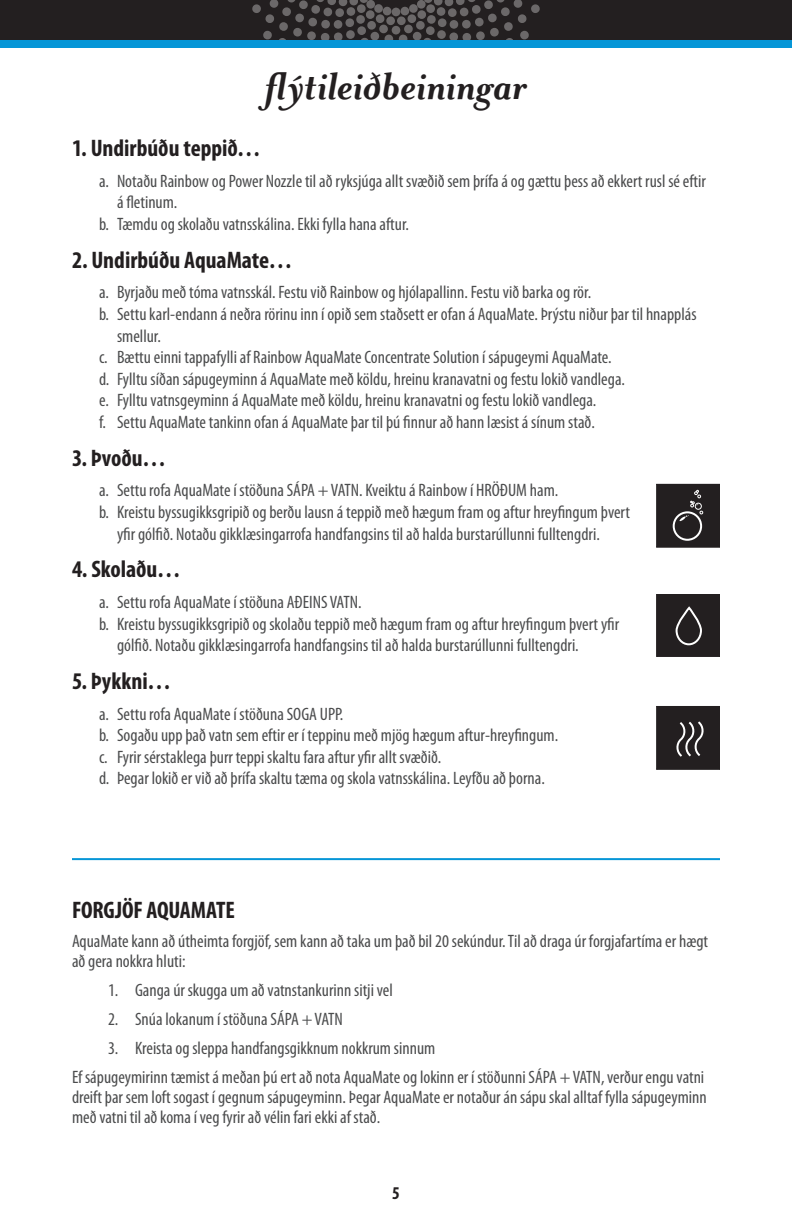
<style>
.page{position:relative;width:792px;height:1224px;background:#fff}
.page>*{position:absolute;margin:0;border:0;box-sizing:border-box;transform-origin:0 0}
.t1{font:italic 700 44px "Mrs Eaves";color:#231f20}
.t2{font:700 condensed 24px "Myriad Pro";color:#231f20}
.t3{font:condensed 18px/21.6px "Myriad Pro";color:#4b4c4d}
.t4{font:700 condensed 18px "Myriad Pro";color:#231f20}
</style>
<div class="page">
<div style="left:0;top:0;width:792px;height:40px;background:#231f20"></div>
<svg style="left:252px;top:0;width:288px;height:40px"></svg>
<div style="left:0;top:40px;width:792px;height:8px;background:#0696d7"></div>
<hr style="left:72px;top:858px;width:648px;height:2px;background:#0696d7">
<div style="left:657px;top:484px;width:63px;height:63px;background:#231f20"></div>
<div style="left:656px;top:484px;width:64px;height:64px;border:1px solid #231f20"></div>
<div style="left:673px;top:511px;width:29px;height:30px;border:2px solid #fff;border-radius:50%"></div>
<svg style="left:679px;top:490px;width:24px;height:31px"></svg>
<div style="left:656px;top:594px;width:64px;height:63px;background:#231f20;border:1px solid #231f20"></div>
<svg style="left:675px;top:608px;width:27px;height:38px"></svg>
<div style="left:657px;top:706px;width:62px;height:63px;background:#231f20"></div>
<div style="left:656px;top:706px;width:64px;height:64px;border:1px solid #231f20"></div>
<svg style="left:676px;top:721px;width:28px;height:36px"></svg>
<p class="t1" style="left:265px;top:62px;width:264px">flýtileiðbeiningar</p>
<p class="t2" style="left:72px;top:133px;width:190px">1. Undirbúðu teppið…</p>
<p class="t3" style="left:117px;top:170px;width:591px;text-indent:-18px">a. Notaðu Rainbow og Power Nozzle til að ryksjúga allt svæðið sem þrífa á og gættu þess að ekkert rusl sé eftir á fletinum.</p>
<p class="t3" style="left:99px;top:213px;width:312px">b. Tæmdu og skolaðu vatnsskálina. Ekki fylla hana aftur.</p>
<p class="t2" style="left:72px;top:245px;width:222px">2. Undirbúðu AquaMate…</p>
<p class="t3" style="left:99px;top:281px;width:494px">a. Byrjaðu með tóma vatnsskál. Festu við Rainbow og hjólapallinn. Festu við barka og rör.</p>
<p class="t3" style="left:117px;top:303px;width:581px;text-indent:-18px">b. Settu karl-endann á neðra rörinu inn í opið sem staðsett er ofan á AquaMate. Þrýstu niður þar til hnapplás smellur.</p>
<p class="t3" style="left:99px;top:346px;width:514px">c. Bættu einni tappafylli af Rainbow AquaMate Concentrate Solution í sápugeymi AquaMate.</p>
<p class="t3" style="left:99px;top:368px;width:528px">d. Fylltu síðan sápugeyminn á AquaMate með köldu, hreinu kranavatni og festu lokið vandlega.</p>
<p class="t3" style="left:99px;top:389px;width:499px">e. Fylltu vatnsgeyminn á AquaMate með köldu, hreinu kranavatni og festu lokið vandlega.</p>
<p class="t3" style="left:99px;top:411px;width:497px">f. Settu AquaMate tankinn ofan á AquaMate þar til þú finnur að hann læsist á sínum stað.</p>
<p class="t2" style="left:72px;top:443px;width:96px">3. Þvoðu…</p>
<p class="t3" style="left:99px;top:479px;width:461px">a. Settu rofa AquaMate í stöðuna SÁPA + VATN. Kveiktu á Rainbow í HRÖÐUM ham.</p>
<p class="t3" style="left:117px;top:501px;width:515px;text-indent:-18px">b. Kreistu byssugikksgripið og berðu lausn á teppið með hægum fram og aftur hreyfingum þvert yfir gólfið. Notaðu gikklæsingarrofa handfangsins til að halda burstarúllunni fulltengdri.</p>
<p class="t2" style="left:72px;top:554px;width:110px">4. Skolaðu…</p>
<p class="t3" style="left:99px;top:591px;width:264px">a. Settu rofa AquaMate í stöðuna AÐEINS VATN.</p>
<p class="t3" style="left:117px;top:613px;width:504px;text-indent:-18px">b. Kreistu byssugikksgripið og skolaðu teppið með hægum fram og aftur hreyfingum þvert yfir gólfið. Notaðu gikklæsingarrofa handfangsins til að halda burstarúllunni fulltengdri.</p>
<p class="t2" style="left:72px;top:666px;width:101px">5. Þykkni…</p>
<p class="t3" style="left:99px;top:703px;width:246px">a. Settu rofa AquaMate í stöðuna SOGA UPP.</p>
<p class="t3" style="left:99px;top:724px;width:461px">b. Sogaðu upp það vatn sem eftir er í teppinu með mjög hægum aftur-hreyfingum.</p>
<p class="t3" style="left:99px;top:746px;width:344px">c. Fyrir sérstaklega þurr teppi skaltu fara aftur yfir allt svæðið.</p>
<p class="t3" style="left:99px;top:767px;width:447px">d. Þegar lokið er við að þrífa skaltu tæma og skola vatnsskálina. Leyfðu að þorna.</p>
<p class="t2" style="left:72px;top:895px;width:164px">FORGJÖF AQUAMATE</p>
<p class="t3" style="left:72px;top:931px;width:638px;line-height:20px">AquaMate kann að útheimta forgjöf, sem kann að taka um það bil 20 sekúndur. Til að draga úr forgjafartíma er hægt að gera nokkra hluti:</p>
<p class="t3" style="left:108px;top:979px;width:286px">1. Ganga úr skugga um að vatnstankurinn sitji vel</p>
<p class="t3" style="left:108px;top:1008px;width:236px">2. Snúa lokanum í stöðuna SÁPA + VATN</p>
<p class="t3" style="left:108px;top:1037px;width:329px">3. Kreista og sleppa handfangsgikknum nokkrum sinnum</p>
<p class="t3" style="left:72px;top:1067px;width:636px;line-height:20px">Ef sápugeymirinn tæmist á meðan þú ert að nota AquaMate og lokinn er í stöðunni SÁPA + VATN, verður engu vatni dreift þar sem loft sogast í gegnum sápugeyminn. Þegar AquaMate er notaður án sápu skal alltaf fylla sápugeyminn með vatni til að koma í veg fyrir að vélin fari ekki af stað.</p>
<p class="t4" style="left:392px;top:1181px;width:9px">5</p>
</div>
